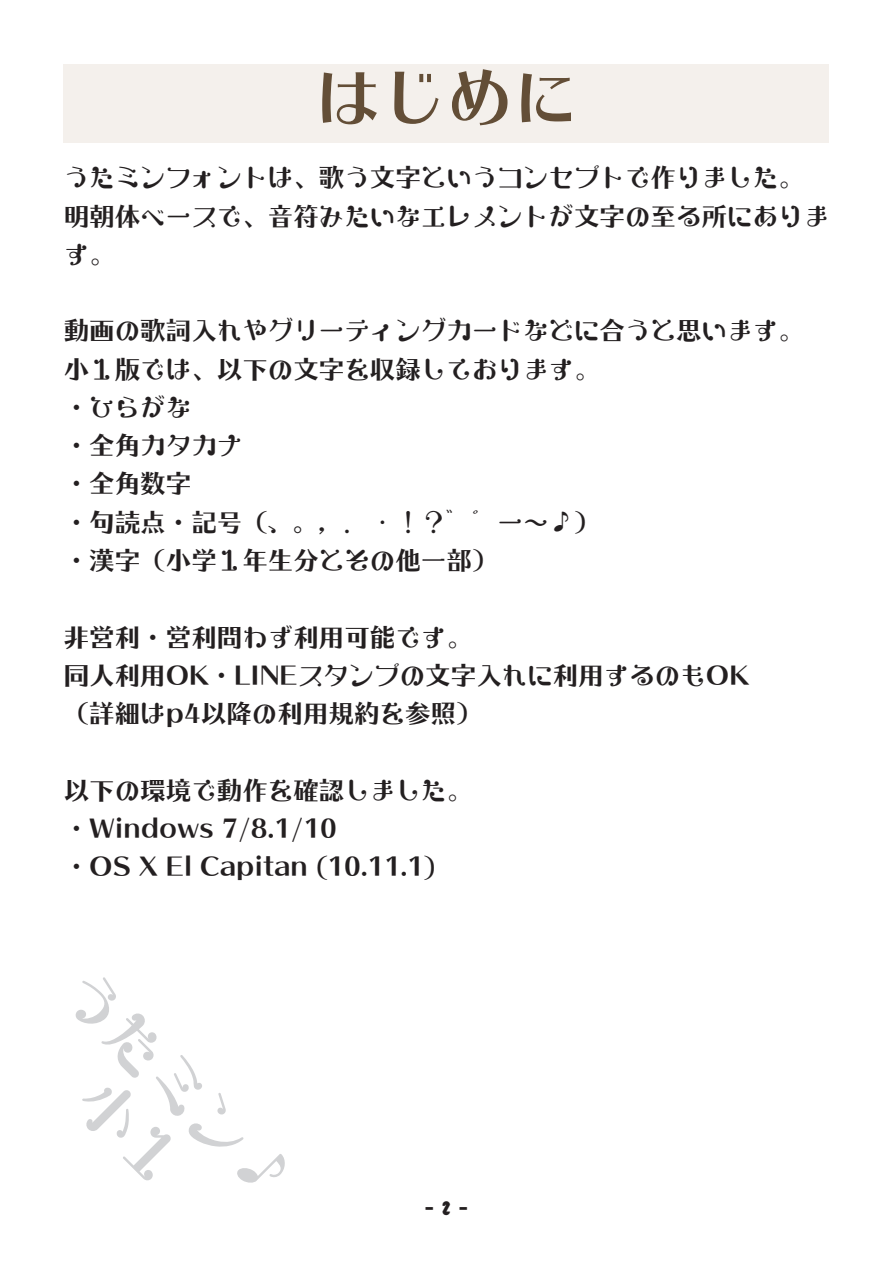
<style>
.page{position:relative;width:893px;height:1263px;background:#fff}
.page>*{position:absolute;margin:0;border:0;box-sizing:border-box;transform-origin:0 0}
._20Q25H{font:65.85px "Kan 415 Typos Std";color:#634e37}
.t1{font:59.55px/65.8px "Pt O Uta Min S1";color:#d1d2d4;text-align:center}
._20Q25H-2{font:25.5px/38.2px "Pt O Uta Min S1";color:#231f20}
._20Q25H-3{font:25.5px "Kan 415 Typos Std";color:#231f20}
.t2{font:16.95px "PTO Marukkana S plus w 9";color:#231f20}
.s1{font-family:"Kan 415 Typos Std"}
.s2{font-family:"Pt O Uta Min S1"}
</style>
<div class="page">
<div style="left:64px;top:64px;width:765px;height:78px;background:#f4f0ec"></div>
<p class="_20Q25H" style="left:315px;top:61px;width:265px">はじめに</p>
<p class="_20Q25H-2" style="left:64px;top:158px;width:741px">うたミンフォントは<span class="s1">、歌</span>う<span class="s1">文字</span>というコンセプトで<span class="s1">作</span>りました<span class="s1">。</span></p>
<p class="_20Q25H-2" style="left:64px;top:197px;width:767px"><span class="s1">明朝体</span>ベースで<span class="s1">、音符</span>みたいなエレメントが<span class="s1">文字</span>の<span class="s1">至</span>る<span class="s1">所</span>にあります<span class="s1">。</span></p>
<p class="_20Q25H-2" style="left:64px;top:311px;width:741px"><span class="s1">動画</span>の<span class="s1">歌詞入</span>れやグリーティングカードなどに<span class="s1">合</span>うと<span class="s1">思</span>います<span class="s1">。</span></p>
<p class="_20Q25H-2" style="left:64px;top:350px;width:537px"><span class="s1">小</span>１<span class="s1">版</span>では<span class="s1">、以下</span>の<span class="s1">文字</span>を<span class="s1">収録</span>しております<span class="s1">。</span></p>
<p class="_20Q25H-2" style="left:64px;top:388px;width:129px"><span class="s1">・</span>ひらがな</p>
<p class="_20Q25H-2" style="left:64px;top:426px;width:180px"><span class="s1">・全角</span>カタカナ</p>
<p class="_20Q25H-3" style="left:64px;top:470px;width:129px">・全角数字</p>
<p class="_20Q25H-2" style="left:64px;top:503px;width:537px"><span class="s1">・句読点・記号（</span>、。，．・！？゛゜ー〜♪<span class="s1">）</span></p>
<p class="_20Q25H-3" style="left:64px;top:546px;width:435px">・漢字（小学<span class="s2">１</span>年生分<span class="s2">とその</span>他一部）</p>
<p class="_20Q25H-3" style="left:64px;top:623px;width:410px">非営利・営利問<span class="s2">わず</span>利用可能<span class="s2">です</span>。</p>
<p class="_20Q25H-3" style="left:64px;top:661px;width:687px">同人利用OK・LINE<span class="s2">スタンプの</span>文字入<span class="s2">れに</span>利用<span class="s2">するのも</span>OK</p>
<p class="_20Q25H-3" style="left:64px;top:699px;width:419px">（詳細<span class="s2">は</span>p4以降<span class="s2">の</span>利用規約<span class="s2">を</span>参照）</p>
<p class="_20Q25H-3" style="left:64px;top:776px;width:410px">以下<span class="s2">の</span>環境<span class="s2">で</span>動作<span class="s2">を</span>確認<span class="s2">しました</span>。</p>
<p class="_20Q25H-3" style="left:64px;top:814px;width:275px">・Windows 7/8.1/10</p>
<p class="_20Q25H-3" style="left:64px;top:852px;width:374px">・OS X El Capitan (10.11.1)</p>
<h2 class="t1" style="left:96px;top:957px;width:299px;rotate:45deg">うたミン♪小１</h2>
<p class="t2" style="left:425px;top:1199px;width:44px">- 2 -</p>
</div>
